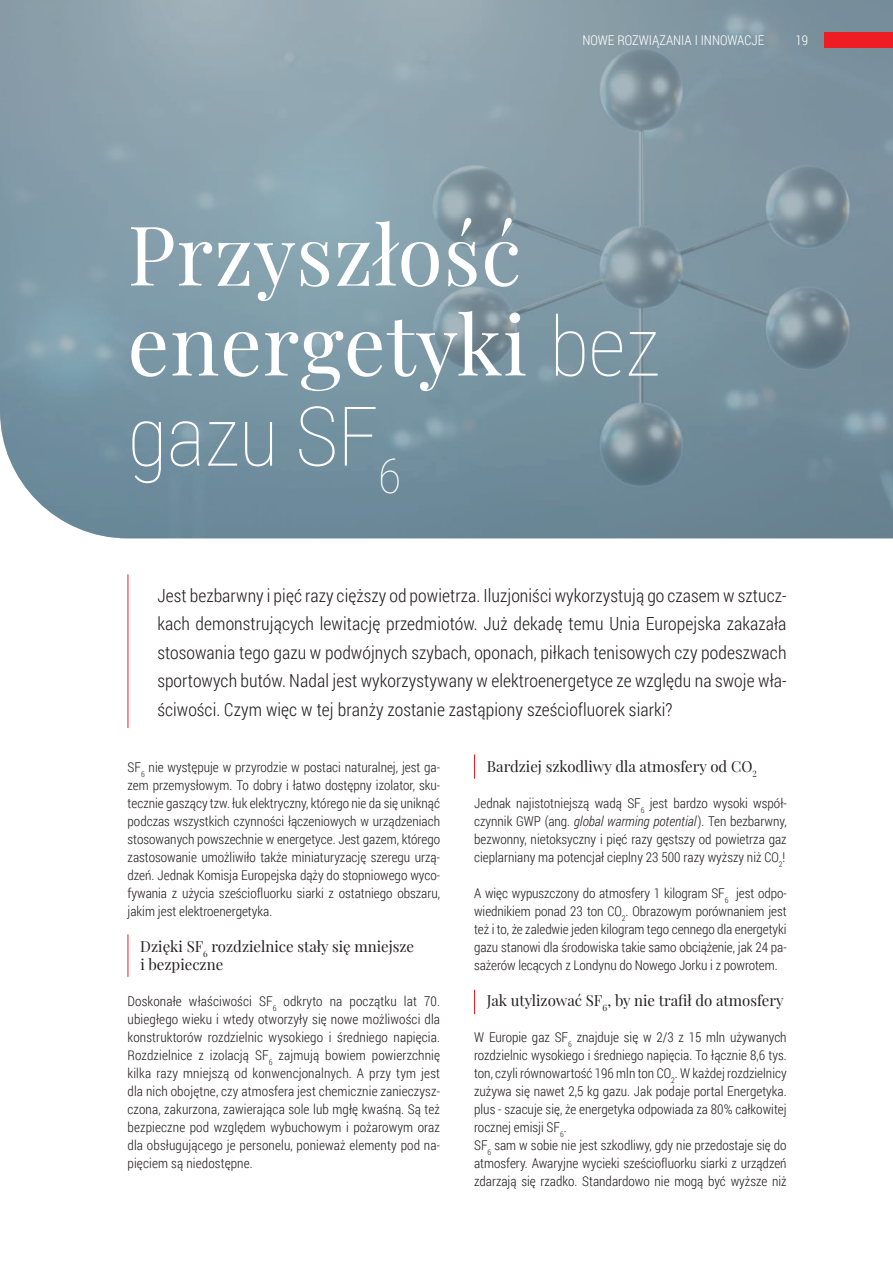
<style>
.page{position:relative;width:893px;height:1263px;background:#fff}
.page>*{position:absolute;margin:0;border:0;box-sizing:border-box;transform-origin:0 0}
.t1{font:82.5px/90px "Playfair Display";letter-spacing:.01em;color:#fff}
.t2{font:100 82.5px "Roboto Condensed";letter-spacing:-.01em;color:#fff}
.t3{font:300 18px/28.5px "Roboto Condensed";letter-spacing:.005em;color:#231f20;text-align:justify}
.t4{font:15px/18px "Playfair Display";color:#231f20}
.t5{font:300 13.5px/18px "Roboto Condensed";color:#231f20;text-align:justify}
.t6{font:300 13.5px "Roboto Condensed";color:#fff}
.s1{font-family:"Roboto Condensed";font-weight:100}
.s2{font-style:italic}
</style>
<div class="page">
<img style="left:0;top:0;width:893px;height:538px">
<div style="left:825px;top:33px;width:68px;height:15px;background:#ee1d23"></div>
<hr style="left:128px;top:574px;width:1px;height:154px;background:#ee1d23">
<hr style="left:128px;top:934px;width:1px;height:43px;background:#ee1d23">
<svg style="left:474px;top:990px;width:1px;height:24px"></svg>
<svg style="left:474px;top:754px;width:1px;height:25px"></svg>
<p class="t6" style="left:582px;top:31px;width:183px">NOWE ROZWIĄZANIA I INNOWACJE</p>
<p class="t6" style="left:796px;top:31px;width:14px">19</p>
<h1 class="t1" style="left:128px;top:203px;width:534px">Przyszłość energetyki <span class="s1">bez</span></h1>
<h1 class="t2" style="left:128px;top:378px;width:275px">gazu SF<sub>6</sub></h1>
<p class="t3" style="left:157px;top:580px;width:631px">Jest bezbarwny i pięć razy cięższy od powietrza. Iluzjoniści wykorzystują go czasem w sztucz&shy;kach demonstrujących lewitację przedmiotów. Już dekadę temu Unia Europejska zakazała stosowania tego gazu w podwójnych szybach, oponach, piłkach tenisowych czy podeszwach sportowych butów. Nadal jest wykorzystywany w elektroenergetyce ze względu na swoje wła&shy;ściwości. Czym więc w tej branży zostanie zastąpiony sześciofluorek siarki?</p>
<p class="t5" style="left:128px;top:758px;width:314px">SF<sub>6</sub> nie występuje w przyrodzie w postaci naturalnej, jest ga&shy;zem przemysłowym. To dobry i łatwo dostępny izolator, sku&shy;tecznie gaszący tzw. łuk elektryczny, którego nie da się uniknąć podczas wszystkich czynności łączeniowych w urządzeniach stosowanych powszechnie w energetyce. Jest gazem, którego zastosowanie umożliwiło także miniaturyzację szeregu urzą&shy;dzeń. Jednak Komisja Europejska dąży do stopniowego wyco&shy;fywania z użycia sześciofluorku siarki z ostatniego obszaru, jakim jest elektroenergetyka.</p>
<p class="t4" style="left:140px;top:936px;width:275px">Dzięki SF<sub>6</sub> rozdzielnice stały się mniejsze i bezpieczne</p>
<p class="t5" style="left:128px;top:992px;width:314px">Doskonałe właściwości SF<sub>6</sub> odkryto na początku lat 70. ubiegłego wieku i wtedy otworzyły się nowe możliwości dla konstruktorów rozdzielnic wysokiego i średniego napięcia.<br>Rozdzielnice z izolacją SF<sub>6</sub> zajmują bowiem powierzchnię kilka razy mniejszą od konwencjonalnych. A przy tym jest dla nich obojętne, czy atmosfera jest chemicznie zanieczysz&shy;czona, zakurzona, zawierająca sole lub mgłę kwaśną. Są też bezpieczne pod względem wybuchowym i pożarowym oraz dla obsługującego je personelu, ponieważ elementy pod na&shy;pięciem są niedostępne.</p>
<p class="t4" style="left:487px;top:756px;width:271px">Bardziej szkodliwy dla atmosfery od CO<sub>2</sub></p>
<p class="t5" style="left:474px;top:794px;width:314px">Jednak najistotniejszą wadą SF<sub>6</sub> jest bardzo wysoki współ&shy;czynnik GWP (ang. <span class="s2">global warming potential</span>). Ten bezbarwny, bezwonny, nietoksyczny i pięć razy gęstszy od powietrza gaz cieplarniany ma potencjał cieplny 23 500 razy wyższy niż CO<sub>2</sub>!</p>
<p class="t5" style="left:474px;top:884px;width:314px">A więc wypuszczony do atmosfery 1 kilogram SF<sub>6</sub> jest odpo&shy;wiednikiem ponad 23 ton CO<sub>2</sub>. Obrazowym porównaniem jest też i to, że zaledwie jeden kilogram tego cennego dla energetyki gazu stanowi dla środowiska takie samo obciążenie, jak 24 pa&shy;sażerów lecących z Londynu do Nowego Jorku i z powrotem.</p>
<p class="t4" style="left:487px;top:990px;width:298px">Jak utylizować SF<sub>6</sub>, by nie trafił do atmosfery</p>
<p class="t5" style="left:474px;top:1028px;width:314px;text-align:left">W Europie gaz SF<sub>6</sub> znajduje się w 2/3 z 15 mln używanych rozdzielnic wysokiego i średniego napięcia. To łącznie 8,6 tys. ton, czyli równowartość 196 mln ton CO<sub>2</sub>. W każdej rozdzielnicy zużywa się nawet 2,5 kg gazu. Jak podaje portal Energetyka. plus - szacuje się, że energetyka odpowiada za 80% całkowitej rocznej emisji SF<sub>6</sub>.<br>SF<sub>6</sub> sam w sobie nie jest szkodliwy, gdy nie przedostaje się do atmosfery. Awaryjne wycieki sześciofluorku siarki z urządzeń zdarzają się rzadko. Standardowo nie mogą być wyższe niż</p>
</div>
